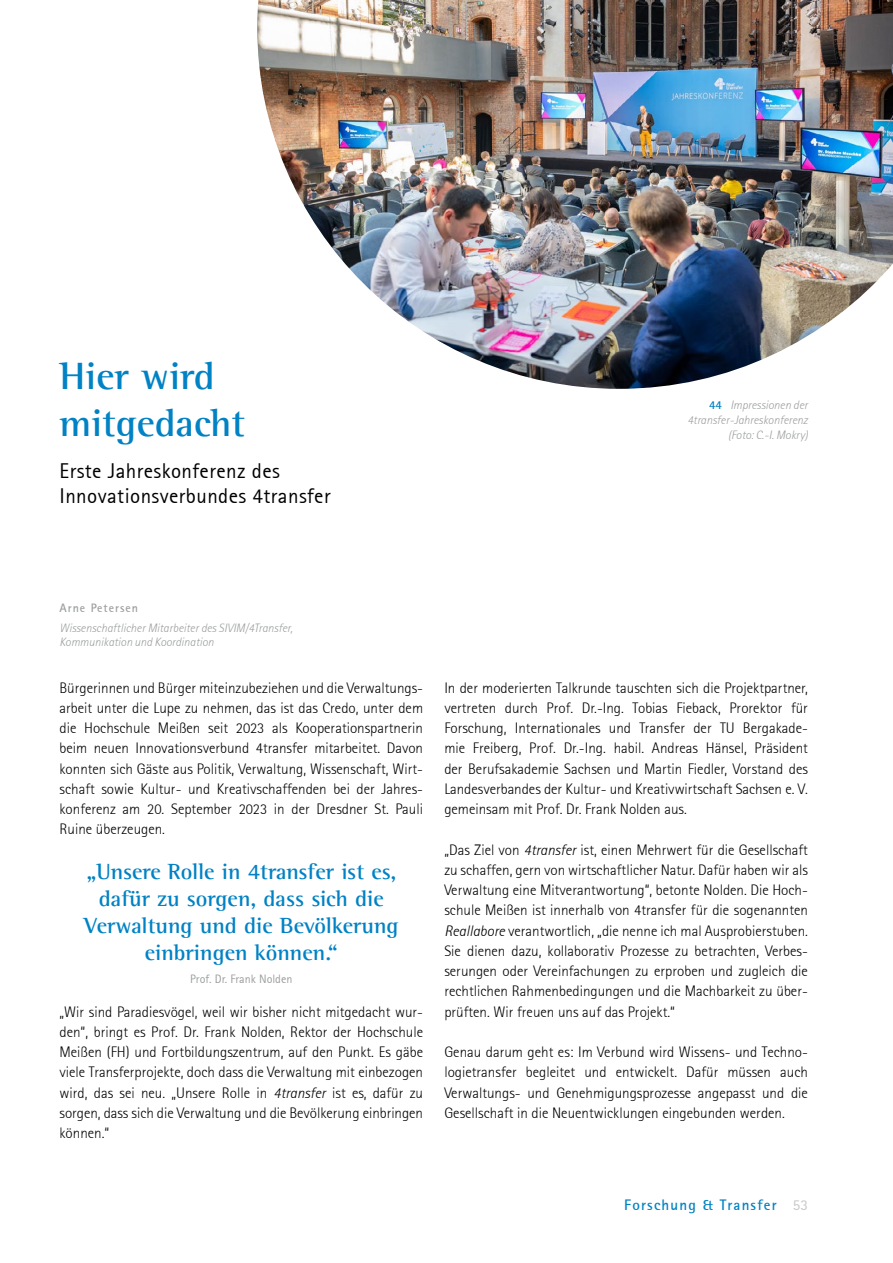
<style>
.page{position:relative;width:893px;height:1263px;background:#fff}
.page>*{position:absolute;margin:0;border:0;box-sizing:border-box;transform-origin:0 0}
.t1{font:700 39px/46.8px "Rotis Semi Serif";color:#0082c4}
.t2{font:700 22.5px/27px "Rotis Semi Serif";color:#0082c4;text-align:center}
.t3{font:21px/25.2px "Rotis Sans Serif";letter-spacing:.02em;color:#000}
.t4{font:300 15px/20.2px "Rotis Sans Serif";color:#000;text-align:justify}
.t5{font:700 15px "Rotis Sans Serif";letter-spacing:.08em;color:#0082c4}
.t6{font:italic 300 12px/15px "Rotis Sans Serif";color:#9c9e9f}
.t7{font:12px "Rotis Sans Serif";color:#9c9e9f}
.t8{font:700 12px "Rotis Sans Serif";letter-spacing:.08em;color:#9c9e9f}
.s1{font-weight:700;font-style:normal;color:#0082c4}
.s2{font-style:italic}
.s3{font-weight:400;color:#c6c7c8}
</style>
<div class="page">
<img style="left:257px;top:0;width:636px;height:389px">
<h1 class="t1" style="left:60px;top:352px;width:187px">Hier wird mitgedacht</h1>
<h3 class="t3" style="left:60px;top:458px;width:273px">Erste Jahreskonferenz des<br>Innovationsverbundes 4transfer</h3>
<p class="t6" style="left:687px;top:398px;width:122px;text-align:right"><span class="s1">44</span> Impressionen der<br>4transfer-Jahreskonferenz (Foto: C.-I. Mokry)</p>
<p class="t8" style="left:60px;top:600px;width:80px">Arne Petersen</p>
<p class="t6" style="left:60px;top:621px;width:235px;line-height:14.4px">Wissenschaftlicher Mitarbeiter des SIVIM/4Transfer,<br>Kommunikation und Koordination</p>
<p class="t4" style="left:60px;top:677px;width:365px">Bürgerinnen und Bürger miteinzubeziehen und die Verwaltungs&shy;arbeit unter die Lupe zu nehmen, das ist das Credo, unter dem die Hochschule Meißen seit 2023 als Kooperationspartnerin beim neuen Innovationsverbund 4transfer mitarbeitet. Davon konnten sich Gäste aus Politik, Verwaltung, Wissenschaft, Wirt&shy;schaft sowie Kultur- und Kreativschaffenden bei der Jahres&shy;konferenz am 20. September 2023 in der Dresdner St. Pauli Ruine überzeugen.</p>
<h2 class="t2" style="left:84px;top:858px;width:316px">„Unsere Rolle in 4transfer ist es, dafür zu sorgen, dass sich die<br>Verwaltung und die Bevölkerung einbringen können.“</h2>
<p class="t7" style="left:190px;top:972px;width:104px">Prof. Dr. Frank Nolden</p>
<p class="t4" style="left:60px;top:1001px;width:365px">„Wir sind Paradiesvögel, weil wir bisher nicht mitgedacht wur&shy;den“, bringt es Prof. Dr. Frank Nolden, Rektor der Hochschule Meißen (FH) und Fortbildungszentrum, auf den Punkt. Es gäbe viele Transferprojekte, doch dass die Verwaltung mit einbezogen wird, das sei neu. „Unsere Rolle in <span class="s2">4transfer</span> ist es, dafür zu sorgen, dass sich die Verwaltung und die Bevölkerung einbringen können.“</p>
<p class="t4" style="left:444px;top:677px;width:365px">In der moderierten Talkrunde tauschten sich die Projektpartner, vertreten durch Prof. Dr.-Ing. Tobias Fieback, Prorektor für Forschung, Internationales und Transfer der TU Bergakade&shy;mie Freiberg, Prof. Dr.-Ing. habil. Andreas Hänsel, Präsident der Berufsakademie Sachsen und Martin Fiedler, Vorstand des Landesverbandes der Kultur- und Kreativwirtschaft Sachsen e. V. gemeinsam mit Prof. Dr. Frank Nolden aus.</p>
<p class="t4" style="left:444px;top:839px;width:365px">„Das Ziel von <span class="s2">4transfer</span> ist, einen Mehrwert für die Gesellschaft zu schaffen, gern von wirtschaftlicher Natur. Dafür haben wir als Verwaltung eine Mitverantwortung“, betonte Nolden. Die Hoch&shy;schule Meißen ist innerhalb von 4transfer für die sogenannten <span class="s2">Reallabore</span> verantwortlich, „die nenne ich mal Ausprobierstuben.<br>Sie dienen dazu, kollaborativ Prozesse zu betrachten, Verbes&shy;serungen oder Vereinfachungen zu erproben und zugleich die rechtlichen Rahmenbedingungen und die Machbarkeit zu über&shy;prüften. Wir freuen uns auf das Projekt.“</p>
<p class="t4" style="left:444px;top:1042px;width:365px">Genau darum geht es: Im Verbund wird Wissens- und Techno&shy;logietransfer begleitet und entwickelt. Dafür müssen auch Verwaltungs- und Genehmigungsprozesse angepasst und die Gesellschaft in die Neuentwicklungen eingebunden werden.</p>
<p class="t5" style="left:624px;top:1195px;width:185px">Forschung &amp; Transfer <span class="s3">53</span></p>
</div>
